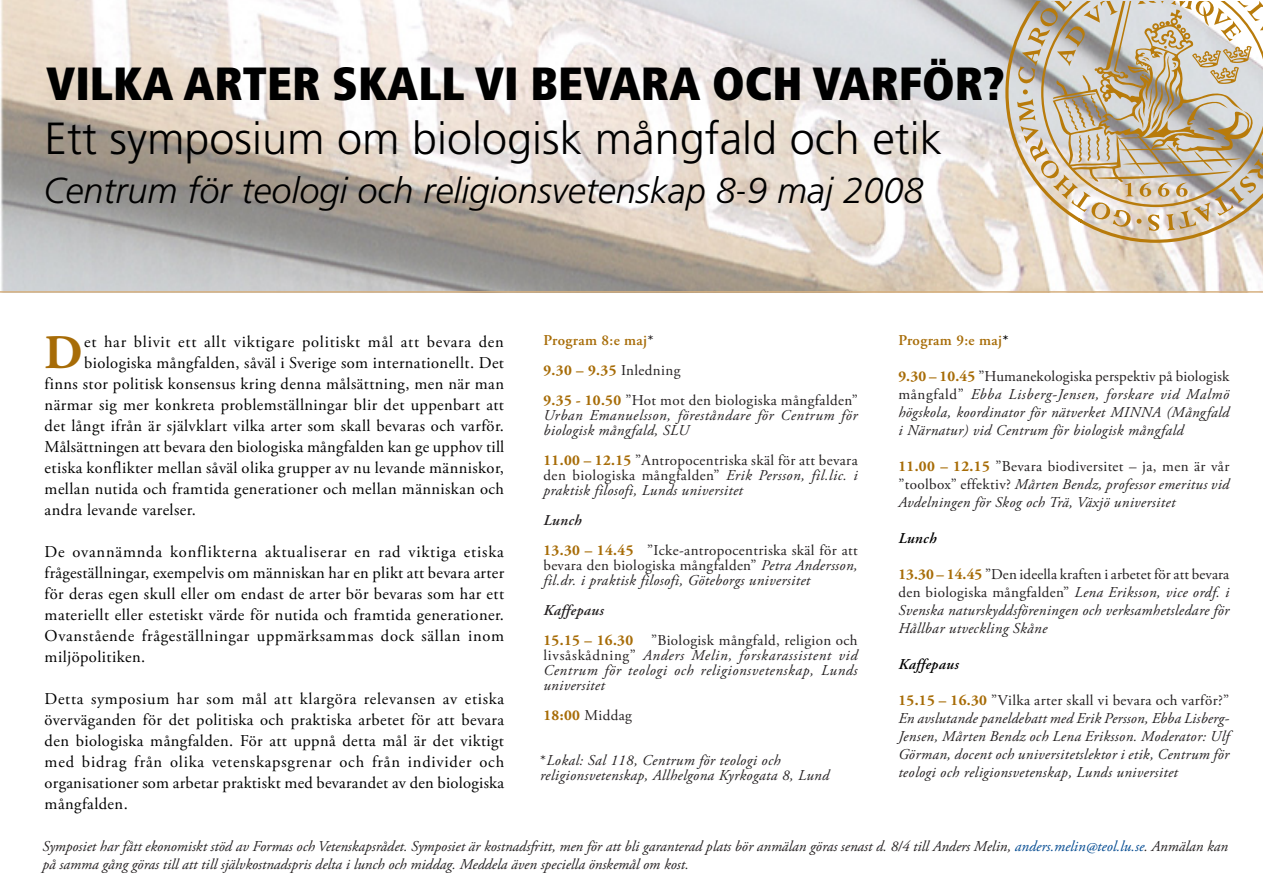
<style>
.page{position:relative;width:1263px;height:893px;background:#fff}
.page>*{position:absolute;margin:0;border:0;box-sizing:border-box;transform-origin:0 0}
.t1{font:700 48.15px "Adobe Garamond Pro";color:#a76c07}
.t2{font:900 condensed 46.5px "Frutiger LT Std";color:#000}
.t3{font:300 45px "Frutiger LT Std";color:#000}
.t4{font:italic 300 36px "Frutiger LT Std";color:#000}
.t5{font:16.5px/21px "Adobe Garamond Pro";letter-spacing:.025em;color:#000;text-align:justify}
.t6{font:16.5px "Adobe Garamond Pro";letter-spacing:.045em;color:#000}
.t7{font:italic 15px/18px "Adobe Garamond Pro";letter-spacing:.025em;color:#231f20;text-align:justify}
.t8{font:italic 15px/18px "Adobe Garamond Pro";color:#231f20}
.t9{font:15px/15px "Adobe Garamond Pro";letter-spacing:.025em;color:#231f20;text-align:justify}
.t10{font:600 15px "Adobe Garamond Pro";letter-spacing:.025em;color:#a76c07}
.t11{font:700 15px "Adobe Garamond Pro";color:#a76c07}
.t12{font:italic 600 15px "Adobe Garamond Pro";letter-spacing:.025em;color:#231f20}
.t13{font:italic 600 15px "Adobe Garamond Pro";letter-spacing:.025em;color:#000}
.s1{font-style:normal;font-stretch:condensed}
.s2{color:#231f20}
.s3{font-weight:400;color:#231f20}
.s4{font-weight:700;font-style:normal;color:#a76c07}
.s5{font-style:normal}
.s6{font-weight:700;color:#a76c07}
.s7{font-style:italic}
.s8{color:#000}
.s9{color:#014990}
</style>
<div class="page">
<img style="left:0;top:0;width:1263px;height:291px">
<svg style="left:1005px;top:1px;width:258px;height:242px;background:#dcceba"></svg>
<svg style="left:1017px;top:1px;width:246px;height:230px;background:#ccbea7"></svg>
<hr style="left:0;top:291px;width:1263px;height:2px;background:#d6b07f">
<p class="t2" style="left:46px;top:55px;width:960px">VILKA ARTER SKALL VI BEVARA OCH VARFÖR?</p>
<p class="t3" style="left:45px;top:113px;width:899px">Ett symposium om biologisk mångfald och etik</p>
<p class="t4" style="left:44px;top:170px;width:881px">Centrum för teologi och religionsvetenskap 8<span class="s1">-</span>9 maj 2008</p>
<p class="t1" style="left:45px;top:325px;width:40px">D</p>
<p class="t6" style="left:84px;top:332px;width:421px">et har blivit ett allt viktigare politiskt mål att bevara den</p>
<p class="t5" style="left:84px;top:353px;width:421px">biologiska mångfalden, såväl i Sverige som internationellt. Det</p>
<p class="t5" style="left:45px;top:374px;width:461px">finns stor politisk konsensus kring denna målsättning, men när man</p>
<p class="t5" style="left:45px;top:395px;width:461px">närmar sig mer konkreta problemställningar blir det uppenbart att</p>
<p class="t5" style="left:45px;top:416px;width:461px">det långt ifrån är självklart vilka arter som skall bevaras och varför.</p>
<p class="t5" style="left:45px;top:437px;width:461px">Målsättningen att bevara den biologiska mångfalden kan ge upphov till</p>
<p class="t5" style="left:45px;top:458px;width:461px">etiska konflikter mellan såväl olika grupper av nu levande människor,</p>
<p class="t5" style="left:45px;top:479px;width:461px">mellan nutida och framtida generationer och mellan människan och</p>
<p class="t5" style="left:45px;top:500px;width:153px">andra levande varelser.</p>
<p class="t5" style="left:45px;top:542px;width:461px">De ovannämnda konflikterna aktualiserar en rad viktiga etiska frågeställningar, exempelvis om människan har en plikt att bevara arter för deras egen skull eller om endast de arter bör bevaras som har ett materiellt eller estetiskt värde för nutida och framtida generationer.<br>Ovanstående frågeställningar uppmärksammas dock sällan inom miljöpolitiken.</p>
<p class="t5" style="left:45px;top:689px;width:461px">Detta symposium har som mål att klargöra relevansen av etiska överväganden för det politiska och praktiska arbetet för att bevara den biologiska mångfalden. För att uppnå detta mål är det viktigt med bidrag från olika vetenskapsgrenar och från individer och organisationer som arbetar praktiskt med bevarandet av den biologiska mångfalden.</p>
<p class="t10" style="left:543px;top:331px;width:112px">Program 8:e maj<span class="s2">*</span></p>
<p class="t11" style="left:543px;top:361px;width:138px">9.30 – 9.35 <span class="s3">Inledning</span></p>
<p class="t7" style="left:543px;top:393px;width:316px;line-height:15px"><span class="s4">9.35 - 10.50</span> <span class="s5">”Hot mot den biologiska mångfalden” </span>Urban Emanuelsson, föreståndare för Centrum för biologisk mångfald, SLU</p>
<p class="t9" style="left:543px;top:453px;width:316px"><span class="s6">11.00 – 12.15</span> ”Antropocentriska skäl för att bevara den biologiska mångfalden” <span class="s7">Erik Persson, fil.lic. i praktisk filosofi, Lunds universitet</span></p>
<p class="t12" style="left:543px;top:511px;width:40px">Lunch</p>
<p class="t9" style="left:543px;top:543px;width:316px"><span class="s6">13.30 – 14.45</span> ”Icke-antropocentriska skäl för att bevara den biologiska mångfalden” <span class="s7">Petra Andersson, fil.dr. i praktisk filosofi, Göteborgs universitet</span></p>
<p class="t12" style="left:543px;top:601px;width:62px">Kaffepaus</p>
<p class="t7" style="left:543px;top:633px;width:316px;line-height:15px"><span class="s4">15.15 – 16.30</span> <span class="s5">”Biologisk mångfald, religion och livsåskådning”</span> Anders Melin, forskarassistent vid Centrum för teologi och religionsvetenskap, Lunds universitet</p>
<p class="t9" style="left:543px;top:708px;width:90px"><span class="s6">18:00</span> Middag</p>
<p class="t7" style="left:540px;top:753px;width:291px;line-height:15px"><span class="s5">*</span>Lokal: Sal 118, Centrum för teologi och religionsvetenskap, Allhelgona Kyrkogata 8, Lund</p>
<p class="t10" style="left:898px;top:331px;width:112px">Program 9:e maj<span class="s8">*</span></p>
<p class="t7" style="left:898px;top:367px;width:332px"><span class="s4">9.30 – 10.45</span> <span class="s5">”Humanekologiska perspektiv på biologisk mångfald”</span> Ebba Lisberg-Jensen, forskare vid Malmö högskola, koordinator för nätverket MINNA (Mångfald i Närnatur) vid Centrum för biologisk mångfald</p>
<p class="t7" style="left:898px;top:457px;width:332px"><span class="s4">11.00 – 12.15</span> <span class="s5">”Bevara biodiversitet – ja, men är vår ”toolbox” effektiv?</span> Mårten Bendz, professor emeritus vid Avdelningen för Skog och Trä, Växjö universitet</p>
<p class="t13" style="left:898px;top:529px;width:40px">Lunch</p>
<p class="t7" style="left:898px;top:565px;width:332px"><span class="s4">13.30 – 14.45</span> <span class="s5">”Den ideella kraften i arbetet för att bevara den biologiska mångfalden”</span> Lena Eriksson, vice ordf. i Svenska naturskyddsföreningen och verksamhetsledare för Hållbar utveckling Skåne</p>
<p class="t13" style="left:898px;top:655px;width:62px">Kaffepaus</p>
<p class="t7" style="left:898px;top:691px;width:332px"><span class="s4">15.15 – 16.30</span> <span class="s5">”Vilka arter skall vi bevara och varför?” </span>En avslutande paneldebatt med Erik Persson, Ebba Lisberg-Jensen, Mårten Bendz och Lena Eriksson. Moderator: Ulf Görman, docent och universitetslektor i etik, Centrum för teologi och religionsvetenskap, Lunds universitet</p>
<p class="t8" style="left:43px;top:838px;width:1187px">Symposiet har fått ekonomiskt stöd av Formas och Vetenskapsrådet. Symposiet är kostnadsfritt, men för att bli garanterad plats bör anmälan göras senast d. 8/4 till Anders Melin, <span class="s9">anders.melin@teol.lu.se</span>. Anmälan kan på samma gång göras till att till självkostnadspris delta i lunch och middag. Meddela även speciella önskemål om kost.</p>
</div>
